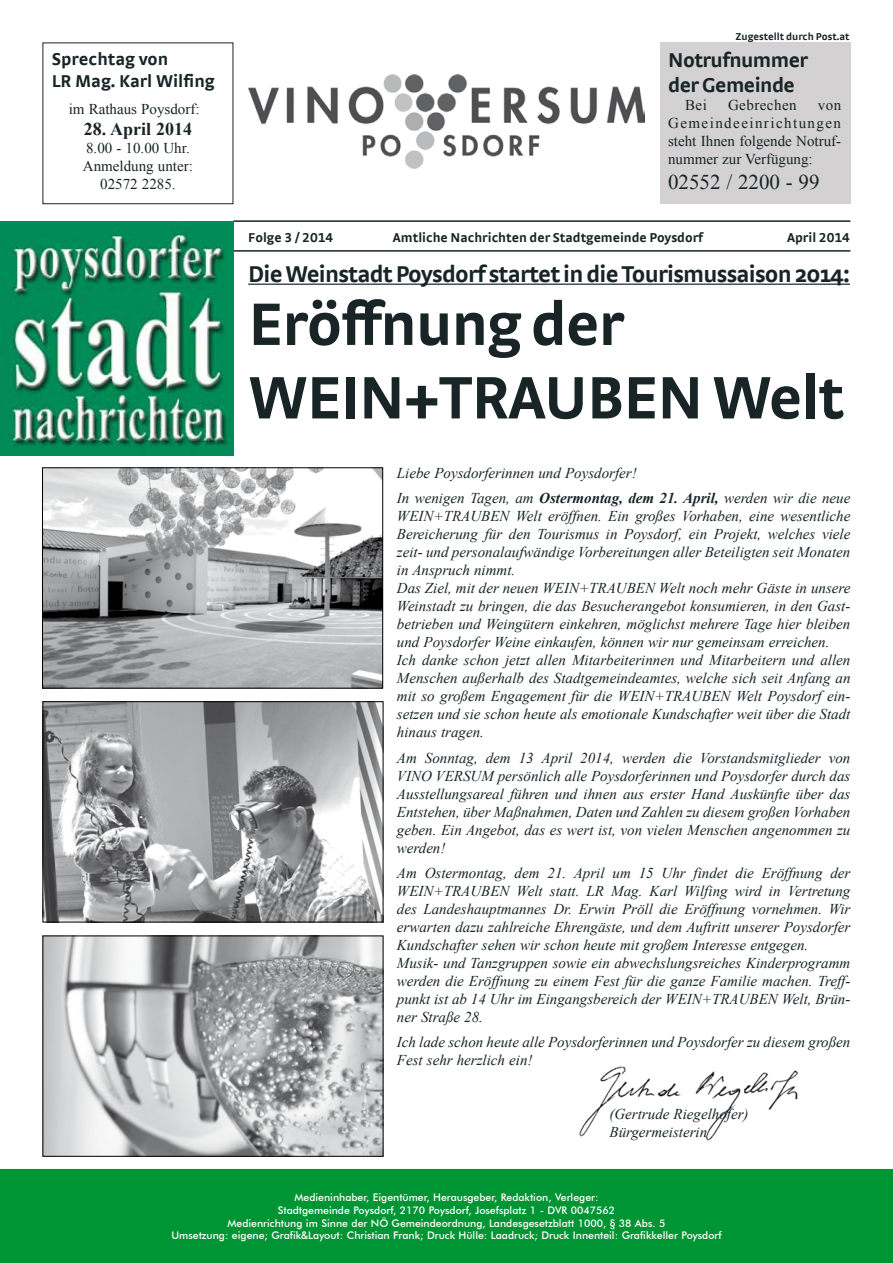
<style>
.page{position:relative;width:893px;height:1263px;background:#fff}
.page>*{position:absolute;margin:0;border:0;box-sizing:border-box;transform-origin:0 0}
.t1{font:63px/73.5px "Strada";letter-spacing:-.02em;color:#182426}
.t2{font:24px "Strada";letter-spacing:-.03em;color:#182426}
.t3{font:700 21px/25.2px "Strada TF";letter-spacing:-.025em;color:#182426}
.t4{font:21px "Times New Roman";color:#182426}
.t5{font:18px/21.6px "Strada";color:#182426}
.t6{font:700 18px "Times New Roman";color:#182426}
.t7{font:italic 15px/18px "Times New Roman";color:#182426}
.t8{font:15px/18px "Times New Roman";color:#182426;text-align:justify}
.t9{font:15px "Times New Roman";letter-spacing:.03em;color:#182426}
.t10{font:700 13.5px "Strada TF";color:#182426}
.t11{font:500 10.5px/12.6px "Futura BT";color:#fff;text-align:center}
.t12{font:700 10.5px "Strada TF";color:#182426}
.s1{font-weight:700}
</style>
<div class="page">
<img style="left:579px;top:1066px;width:220px;height:75px">
<hr style="left:233px;top:220px;width:617px;height:2px;background:#182426">
<hr style="left:233px;top:250px;width:617px;height:2px;background:#182426">
<div style="left:0;top:1169px;width:893px;height:94px;background:#009534"></div>
<img style="left:0;top:221px;width:233px;height:234px">
<div style="left:660px;top:43px;width:190px;height:161px;background:#d3d1d2"></div>
<img style="left:44px;top:469px;width:337px;height:217px">
<div style="left:42px;top:467px;width:341px;height:221px;border:1px solid #000"></div>
<img style="left:45px;top:703px;width:336px;height:217px">
<div style="left:43px;top:701px;width:340px;height:221px;border:1px solid #000"></div>
<img style="left:45px;top:937px;width:336px;height:218px">
<div style="left:43px;top:935px;width:340px;height:222px;border:1px solid #000"></div>
<img style="left:248px;top:75px;width:397px;height:94px">
<hr style="left:248px;top:284px;width:602px;height:1px;background:#182426">
<p class="t5" style="left:52px;top:48px;width:165px">Sprechtag von<br>LR Mag. Karl Wilfing</p>
<p class="t8" style="left:69px;top:100px;width:132px">im Rathaus Poysdorf:</p>
<p class="t6" style="left:84px;top:117px;width:110px">28. April 2014</p>
<p class="t8" style="left:83px;top:139px;width:111px;text-align:center">8.00 - 10.00 Uhr.<br>Anmeldung unter:<br>02572 2285.</p>
<p class="t12" style="left:735px;top:31px;width:116px">Zugestellt durch Post.at</p>
<h3 class="t3" style="left:668px;top:47px;width:141px">Notrufnummer der Gemeinde</h3>
<p class="t8" style="left:685px;top:96px;width:23px">Bei</p>
<p class="t9" style="left:728px;top:95px;width:70px">Gebrechen</p>
<p class="t8" style="left:668px;top:96px;width:175px;text-indent:150px">von Gemeindeeinrichtungen steht Ihnen folgende Notruf&shy;nummer zur Verfügung:</p>
<h3 class="t4" style="left:668px;top:168px;width:153px">02552 / 2200 - 99</h3>
<p class="t10" style="left:248px;top:229px;width:87px">Folge 3 / 2014</p>
<p class="t10" style="left:393px;top:229px;width:312px">Amtliche Nachrichten der Stadtgemeinde Poysdorf</p>
<p class="t10" style="left:787px;top:229px;width:64px">April 2014</p>
<h2 class="t2" style="left:248px;top:259px;width:603px">Die Weinstadt Poysdorf startet in die Tourismussaison 2014:</h2>
<h1 class="t1" style="left:248px;top:285px;width:597px">Eröffnung der<br>WEIN+TRAUBEN Welt</h1>
<p class="t7" style="left:397px;top:460px;width:455px;line-height:25.2px">Liebe Poysdorferinnen und Poysdorfer!<br>In wenigen Tagen, am <span class="s1">Ostermontag, dem 21. April,</span> werden wir die neue</p>
<p class="t7" style="left:397px;top:507px;width:455px">WEIN+TRAUBEN Welt eröffnen. Ein großes Vorhaben, eine wesentliche Bereicherung für den Tourismus in Poysdorf, ein Projekt, welches viele zeit- und personalaufwändige Vorbereitungen aller Beteiligten seit Monaten in Anspruch nimmt.<br>Das Ziel, mit der neuen WEIN+TRAUBEN Welt noch mehr Gäste in unsere Weinstadt zu bringen, die das Besucherangebot konsumieren, in den Gast&shy;betrieben und Weingütern einkehren, möglichst mehrere Tage hier bleiben und Poysdorfer Weine einkaufen, können wir nur gemeinsam erreichen.<br>Ich danke schon jetzt allen Mitarbeiterinnen und Mitarbeitern und allen Menschen außerhalb des Stadtgemeindeamtes, welche sich seit Anfang an mit so großem Engagement für die WEIN+TRAUBEN Welt Poysdorf ein&shy;setzen und sie schon heute als emotionale Kundschafter weit über die Stadt hinaus tragen.</p>
<p class="t7" style="left:397px;top:748px;width:455px;text-align:justify">Am Sonntag, dem 13 April 2014, werden die Vorstandsmitglieder von VINO VERSUM persönlich alle Poysdorferinnen und Poysdorfer durch das Ausstellungsareal führen und ihnen aus erster Hand Auskünfte über das Entstehen, über Maßnahmen, Daten und Zahlen zu diesem großen Vorhaben geben. Ein Angebot, das es wert ist, von vielen Menschen angenommen zu werden!</p>
<p class="t7" style="left:397px;top:863px;width:455px">Am Ostermontag, dem 21. April um 15 Uhr findet die Eröffnung der WEIN+TRAUBEN Welt statt. LR Mag. Karl Wilfing wird in Vertretung des Landeshauptmannes Dr. Erwin Pröll die Eröffnung vornehmen. Wir erwarten dazu zahlreiche Ehrengäste, und dem Auftritt unserer Poysdorfer Kundschafter sehen wir schon heute mit großem Interesse entgegen.<br>Musik- und Tanzgruppen sowie ein abwechslungsreiches Kinderprogramm werden die Eröffnung zu einem Fest für die ganze Familie machen. Treff&shy;punkt ist ab 14 Uhr im Eingangsbereich der WEIN+TRAUBEN Welt, Brün&shy;ner Straße 28.</p>
<p class="t7" style="left:397px;top:1033px;width:455px">Ich lade schon heute alle Poysdorferinnen und Poysdorfer zu diesem großen<br>Fest sehr herzlich ein!</p>
<p class="t7" style="left:609px;top:1105px;width:141px">(Gertrude Riegelhofer)<br>Bürgermeisterin</p>
<p class="t11" style="left:171px;top:1191px;width:552px">Medieninhaber, Eigentümer, Herausgeber, Redaktion, Verleger:<br>Stadtgemeinde Poysdorf, 2170 Poysdorf, Josefsplatz 1 - DVR 0047562<br>Medienrichtung im Sinne der NÖ Gemeindeordnung, Landesgesetzblatt 1000, § 38 Abs. 5<br>Umsetzung: eigene; Grafik&amp;Layout: Christian Frank; Druck Hülle: Laadruck; Druck Innenteil: Grafikkeller Poysdorf</p>
</div>
